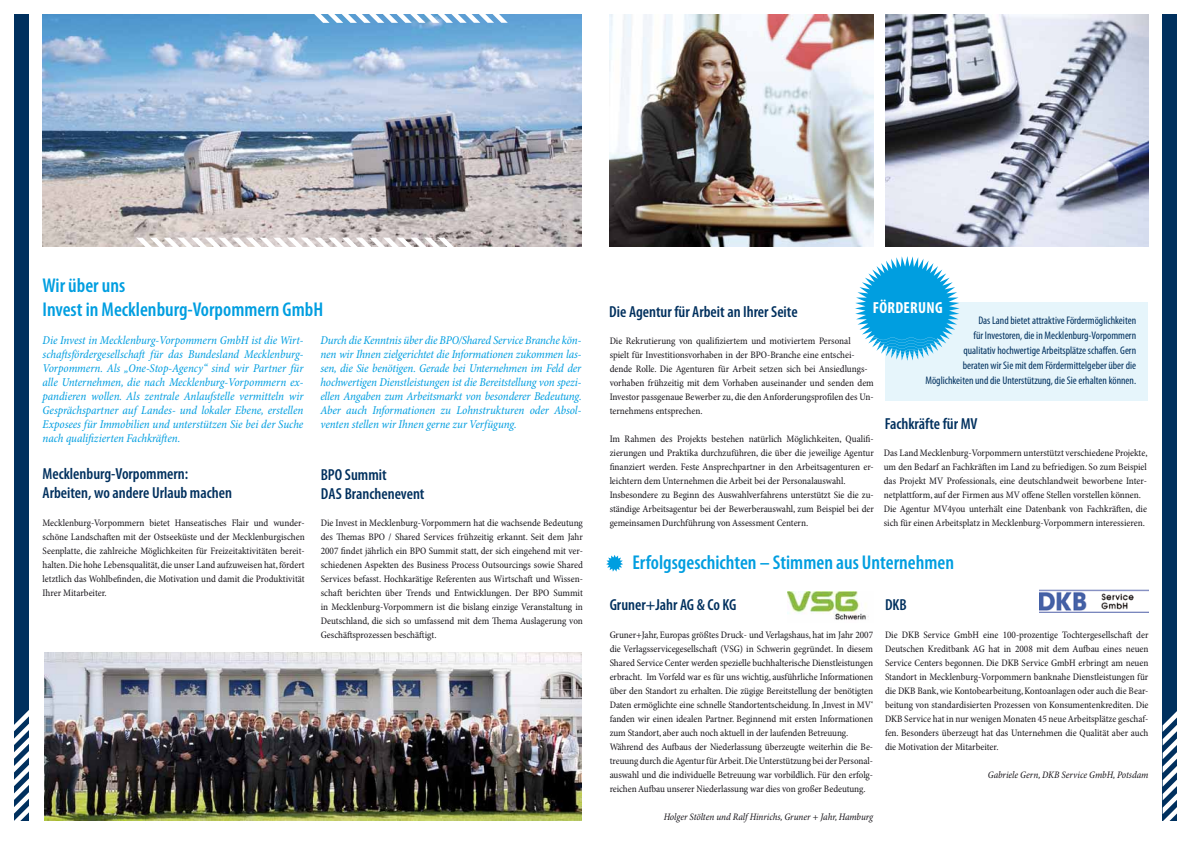
<style>
.page{position:relative;width:1191px;height:842px;background:#fff}
.page>*{position:absolute;margin:0;border:0;box-sizing:border-box;transform-origin:0 0}
.t1{font:600 condensed 20px/24px "Myriad Pro";color:#009ee0}
.t2{font:700 condensed 16.1px "Myriad Pro";letter-spacing:.02em;color:#fff}
.t3{font:600 condensed 16px/19.2px "Myriad Pro";color:#00305e}
.t4{font:italic condensed 12px/14px "Minion Pro";letter-spacing:-.005em;color:#009ee0;text-align:justify}
.t5{font:condensed 11px/15px "Myriad Pro";color:#00305e;text-align:right}
.t6{font:condensed 10px/14px "Minion Pro";letter-spacing:-.005em;color:#1a171c}
.t7{font:italic condensed 10px "Minion Pro";letter-spacing:-.005em;color:#1a171c}
</style>
<div class="page">
<div style="left:14px;top:14px;width:14px;height:807px;background:#00305e"></div>
<svg style="left:14px;top:710px;width:15px;height:111px"></svg>
<img style="left:43px;top:14px;width:538px;height:232px">
<svg style="left:300px;top:14px;width:208px;height:9px"></svg>
<svg style="left:136px;top:238px;width:347px;height:9px"></svg>
<img style="left:44px;top:652px;width:537px;height:168px">
<img style="left:609px;top:14px;width:264px;height:232px">
<div style="left:1162px;top:14px;width:14px;height:807px;background:#00305e"></div>
<svg style="left:1162px;top:710px;width:15px;height:111px"></svg>
<div style="left:885px;top:302px;width:262px;height:99px;background:#e6f5fb"></div>
<img style="left:885px;top:14px;width:263px;height:232px">
<svg style="left:855px;top:256px;width:104px;height:105px"></svg>
<svg style="left:606px;top:555px;width:17px;height:17px"></svg>
<img style="left:787px;top:591px;width:82px;height:29px">
<img style="left:1039px;top:589px;width:109px;height:24px">
<h1 class="t1" style="left:43px;top:273px;width:282px">Wir über uns<br>Invest in Mecklenburg-Vorpommern GmbH</h1>
<p class="t4" style="left:43px;top:334px;width:262px">Die Invest in Mecklenburg-Vorpommern GmbH ist die Wirt&shy;schaftsfördergesellschaft für das Bundesland Mecklenburg-Vorpommern. Als „One-Stop-Agency“ sind wir Partner für alle Unternehmen, die nach Mecklenburg-Vorpommern ex&shy;pandieren wollen. Als zentrale Anlaufstelle vermitteln wir Gesprächspartner auf Landes- und lokaler Ebene, erstellen Exposees für Immobilien und unterstützen Sie bei der Suche nach qualifizierten Fachkräften.</p>
<p class="t4" style="left:320px;top:334px;width:263px">Durch die Kenntnis über die BPO/Shared Service Branche kön&shy;nen wir Ihnen zielgerichtet die Informationen zukommen las&shy;sen, die Sie benötigen. Gerade bei Unternehmen im Feld der hochwertigen Dienstleistungen ist die Bereitstellung von spezi&shy;ellen Angaben zum Arbeitsmarkt von besonderer Bedeutung.<br>Aber auch Informationen zu Lohnstrukturen oder Absol&shy;venten stellen wir Ihnen gerne zur Verfügung.</p>
<h3 class="t3" style="left:43px;top:464px;width:191px">Mecklenburg-Vorpommern:<br>Arbeiten, wo andere Urlaub machen</h3>
<p class="t6" style="left:43px;top:516px;width:264px;text-align:justify">Mecklenburg-Vorpommern bietet Hanseatisches Flair und wunder&shy;schöne Landschaften mit der Ostseeküste und der Mecklenburgischen Seenplatte, die zahlreiche Möglichkeiten für Freizeitaktivitäten bereit&shy;halten. Die hohe Lebensqualität, die unser Land aufzuweisen hat, fördert letztlich das Wohlbefinden, die Motivation und damit die Produktivität Ihrer Mitarbeiter.</p>
<h3 class="t3" style="left:321px;top:464px;width:105px">BPO Summit<br>das Branchenevent</h3>
<p class="t6" style="left:321px;top:516px;width:264px;text-align:justify">Die Invest in Mecklenburg-Vorpommern hat die wachsende Bedeutung des Themas BPO / Shared Services frühzeitig erkannt. Seit dem Jahr 2007 findet jährlich ein BPO Summit statt, der sich eingehend mit ver&shy;schiedenen Aspekten des Business Process Outsourcings sowie Shared Services befasst. Hochkarätige Referenten aus Wirtschaft und Wissen&shy;schaft berichten über Trends und Entwicklungen. Der BPO Summit in Mecklenburg-Vorpommern ist die bislang einzige Veranstaltung in Deutschland, die sich so umfassend mit dem Thema Auslagerung von Geschäftsprozessen beschäftigt.</p>
<h2 class="t2" style="left:872px;top:297px;width:71px">FÖRDERUNG</h2>
<h3 class="t3" style="left:609px;top:302px;width:190px">Die Agentur für Arbeit an Ihrer Seite</h3>
<p class="t6" style="left:609px;top:334px;width:266px">Die Rekrutierung von qualifiziertem und motiviertem Personal<br>spielt für Investitionsvorhaben in der BPO-Branche eine entschei&shy;dende Rolle. Die Agenturen für Arbeit setzen sich bei Ansiedlungs&shy;vorhaben frühzeitig mit dem Vorhaben auseinander und senden dem Investor passgenaue Bewerber zu, die den Anforderungsprofilen des Un&shy;ternehmens entsprechen.</p>
<p class="t6" style="left:609px;top:432px;width:266px">Im Rahmen des Projekts bestehen natürlich Möglichkeiten, Qualifi&shy;zierungen und Praktika durchzuführen, die über die jeweilige Agentur finanziert werden. Feste Ansprechpartner in den Arbeitsagenturen er&shy;leichtern dem Unternehmen die Arbeit bei der Personalauswahl.<br>Insbesondere zu Beginn des Auswahlverfahrens unterstützt Sie die zu&shy;ständige Arbeitsagentur bei der Bewerberauswahl, zum Beispiel bei der gemeinsamen Durchführung von Assessment Centern.</p>
<p class="t5" style="left:925px;top:313px;width:212px">Das Land bietet attraktive Fördermöglichkeiten<br>für Investoren, die in Mecklenburg-Vorpommern<br>qualitativ hochwertige Arbeitsplätze schaffen. Gern<br>beraten wir Sie mit dem Fördermittelgeber über die Möglichkeiten und die Unterstützung, die Sie erhalten können.</p>
<h3 class="t3" style="left:884px;top:413px;width:94px">Fachkräfte für MV</h3>
<p class="t6" style="left:883px;top:446px;width:265px">Das Land Mecklenburg-Vorpommern unterstützt verschiedene Projekte, um den Bedarf an Fachkräften im Land zu befriedigen. So zum Beispiel das Projekt MV Professionals, eine deutschlandweit beworbene Inter&shy;netplattform, auf der Firmen aus MV offene Stellen vorstellen können.<br>Die Agentur MV4you unterhält eine Datenbank von Fachkräften, die sich für einen Arbeitsplatz in Mecklenburg-Vorpommern interessieren.</p>
<h1 class="t1" style="left:632px;top:550px;width:323px">Erfolgsgeschichten – Stimmen aus Unternehmen</h1>
<h3 class="t3" style="left:609px;top:595px;width:121px">Gruner+Jahr AG &amp; Co KG</h3>
<h3 class="t3" style="left:885px;top:595px;width:8px">DKB</h3>
<p class="t6" style="left:609px;top:628px;width:265px">Gruner+Jahr, Europas größtes Druck- und Verlagshaus, hat im Jahr 2007 die Verlagsservicegesellschaft (VSG) in Schwerin gegründet. In diesem Shared Service Center werden spezielle buchhalterische Dienstleistungen erbracht. Im Vorfeld war es für uns wichtig, ausführliche Informationen über den Standort zu erhalten. Die zügige Bereitstellung der benötigten Daten ermöglichte eine schnelle Standortentscheidung. In ‚Invest in MV‘ fanden wir einen idealen Partner. Beginnend mit ersten Informationen zum Standort, aber auch noch aktuell in der laufenden Betreuung.<br>Während des Aufbaus der Niederlassung überzeugte weiterhin die Be&shy;treuung durch die Agentur für Arbeit. Die Unterstützung bei der Personal&shy;auswahl und die individuelle Betreuung war vorbildlich. Für den erfolg&shy;reichen Aufbau unserer Niederlassung war dies von großer Bedeutung.</p>
<p class="t7" style="left:663px;top:811px;width:211px">Holger Stölten und Ralf Hinrichs, Gruner + Jahr, Hamburg</p>
<p class="t6" style="left:885px;top:628px;width:265px;text-align:justify">Die DKB Service GmbH eine 100-prozentige Tochtergesellschaft der Deutschen Kreditbank AG hat in 2008 mit dem Aufbau eines neuen Service Centers begonnen. Die DKB Service GmbH erbringt am neuen Standort in Mecklenburg-Vorpommern banknahe Dienstleistungen für die DKB Bank, wie Kontobearbeitung, Kontoanlagen oder auch die Bear&shy;beitung von standardisierten Prozessen von Konsumentenkrediten. Die DKB Service hat in nur wenigen Monaten 45 neue Arbeitsplätze geschaf&shy;fen. Besonders überzeugt hat das Unternehmen die Qualität aber auch die Motivation der Mitarbeiter.</p>
<p class="t7" style="left:988px;top:769px;width:162px">Gabriele Gern, DKB Service GmbH, Potsdam</p>
</div>
